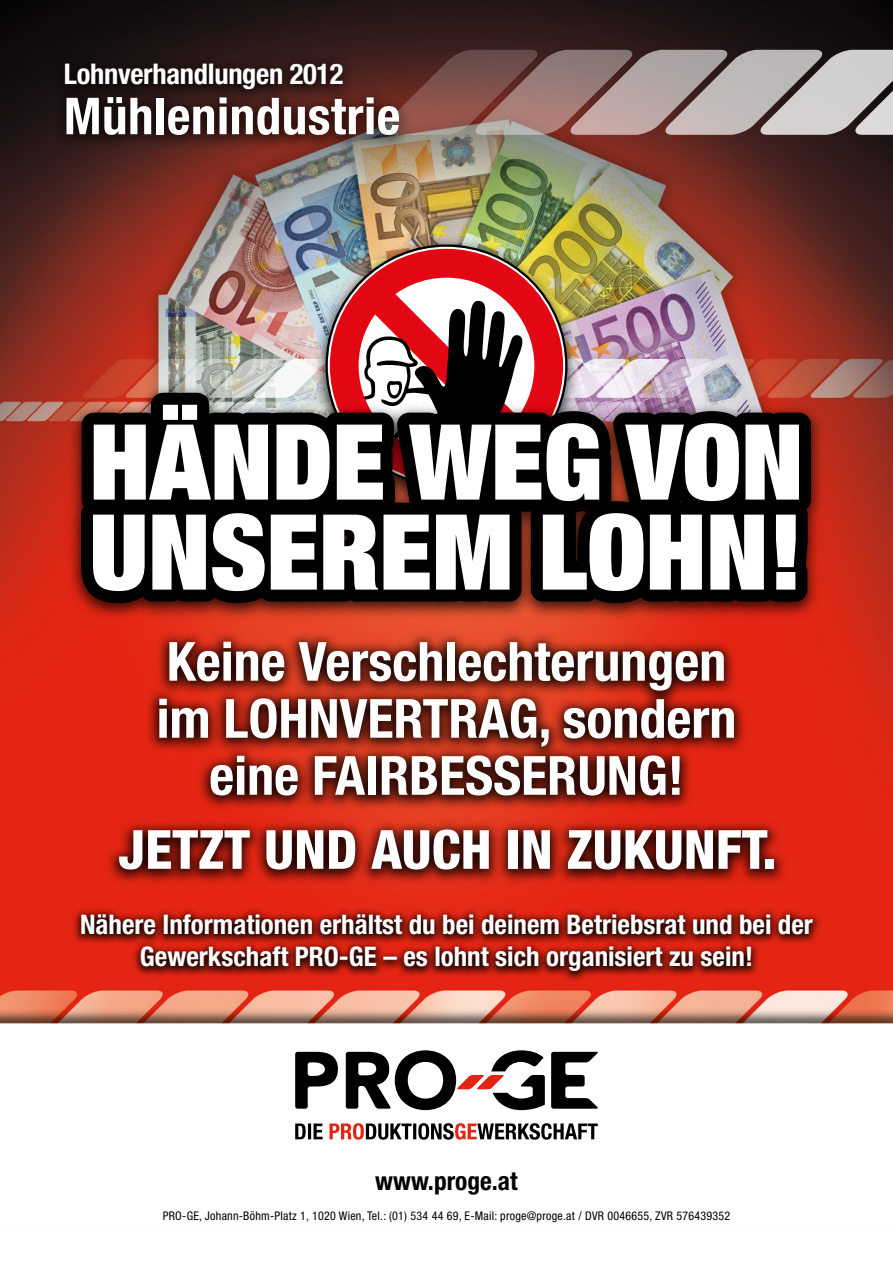
<style>
.page{position:relative;width:893px;height:1263px;background:#fff}
.page>*{position:absolute;margin:0;border:0;box-sizing:border-box;transform-origin:0 0}
.t1{font:900 condensed 105px/90px "Helvetica Neue LT Std";color:#fff}
.t2{font:700 condensed 54px/57px "Helvetica Neue LT Std";color:#fff;text-align:center}
.t3{font:800 condensed 54px "Helvetica Neue LT Std";color:#fff}
.t4{font:700 condensed 51px "Helvetica Neue LT Std";letter-spacing:.01em;color:#fff}
.t5{font:700 condensed 28.5px "Helvetica Neue LT Std";letter-spacing:-.01em;color:#fff}
.t6{font:700 condensed 27px/32.4px "Helvetica Neue LT Std";color:#fff;text-align:center}
.t7{font:700 condensed 25.35px "Helvetica Neue LT Std";color:#000}
.t8{font:condensed 12px "Helvetica Neue LT Std";letter-spacing:.02em;color:#000}
</style>
<div class="page">
<img style="left:0;top:0;width:893px;height:1024px">
<svg style="left:295px;top:1050px;width:303px;height:90px"></svg>
<div style="left:53px;top:86px;width:359px;height:64px;background:#000;opacity:.75"></div>
<div style="left:52px;top:52px;width:304px;height:53px;background:#000;opacity:.75"></div>
<div style="left:311px;top:235px;width:270px;height:270px;background:#000;opacity:.75"></div>
<svg style="left:326px;top:244px;width:241px;height:38px"></svg>
<img style="left:330px;top:249px;width:233px;height:33px">
<div style="left:105px;top:630px;width:683px;height:255px;background:#000;opacity:.85"></div>
<div style="left:72px;top:906px;width:751px;height:77px;background:#000;opacity:.85"></div>
<div style="left:66px;top:383px;width:759px;height:238px;background:#000;opacity:.75"></div>
<img style="left:69px;top:282px;width:754px;height:333px">
<svg style="left:379px;top:50px;width:514px;height:85px;background:#9c8583"></svg>
<p class="t5" style="left:64px;top:57px;width:281px">Lohnverhandlungen 2012</p>
<h3 class="t4" style="left:64px;top:85px;width:338px">Mühlenindustrie</h3>
<h1 class="t1" style="left:90px;top:415px;width:715px">HÄNDE WEG VON<br>UNSEREM LOHN!</h1>
<h2 class="t2" style="left:157px;top:632px;width:581px">Keine Verschlechterungen im LOHNVERTRAG, sondern eine FAIRBESSERUNG!</h2>
<h2 class="t3" style="left:118px;top:816px;width:660px">JETZT UND AUCH IN ZUKUNFT.</h2>
<p class="t6" style="left:80px;top:907px;width:734px">Nähere Informationen erhältst du bei deinem Betriebsrat und bei der<br>Gewerkschaft PRO-GE – es lohnt sich organisiert zu sein!</p>
<p class="t7" style="left:375px;top:1165px;width:144px">www.proge.at</p>
<p class="t8" style="left:163px;top:1209px;width:569px">PRO-GE, Johann-Böhm-Platz 1, 1020 Wien, Tel.: (01) 534 44 69, E-Mail: proge@proge.at / DVR 0046655, ZVR 576439352</p>
</div>
